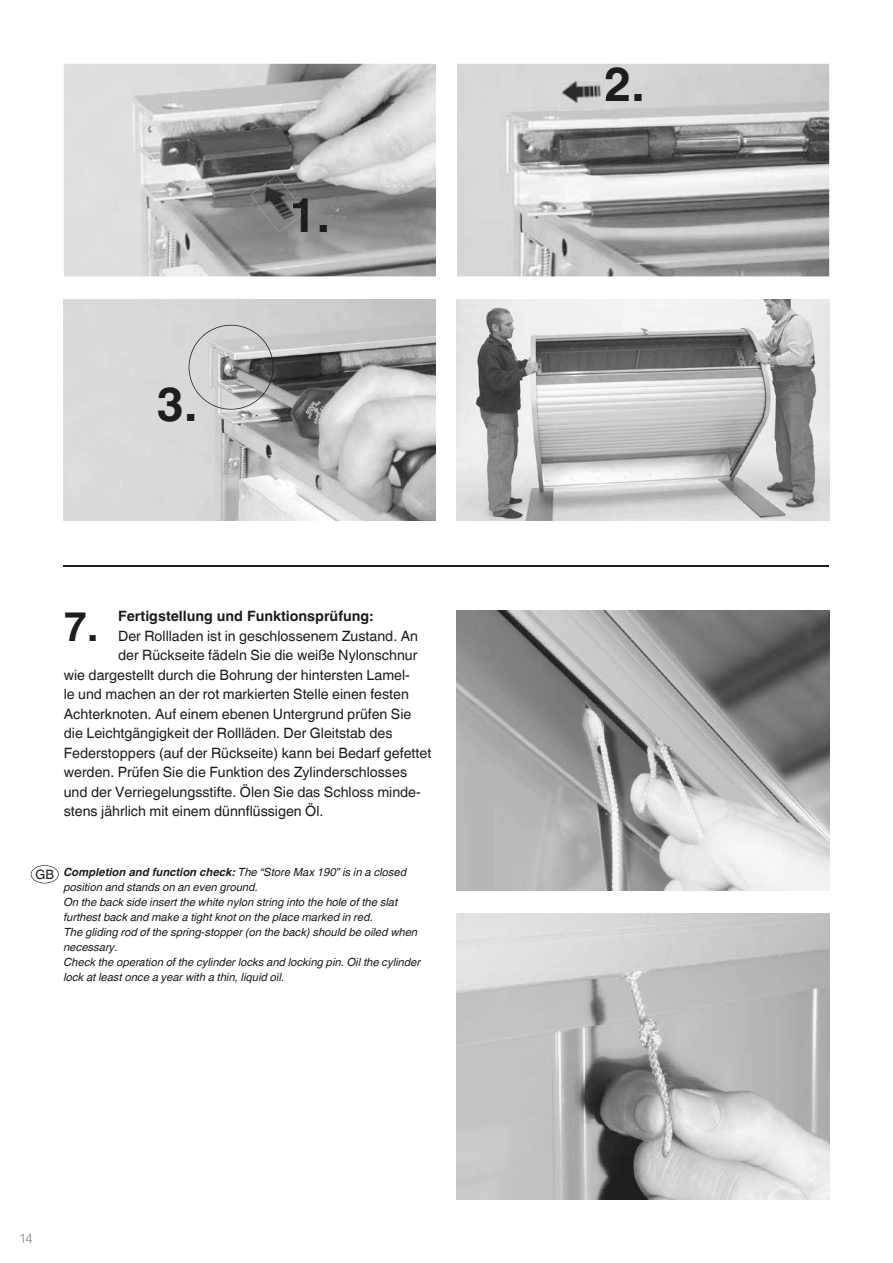
<style>
.page{position:relative;width:893px;height:1263px;background:#fff}
.page>*{position:absolute;margin:0;border:0;box-sizing:border-box;transform-origin:0 0}
.t1{font:700 48px "Helvetica World";color:#1d1d1b}
.t2{font:700 40.5px "Helvetica World";color:#1d1d1b}
.t3{font:14.25px "Helvetica World";color:#1d1d1b}
.t4{font:700 14.25px "Helvetica World";color:#1d1d1b}
.t5{font:13.5px "Glober";color:#70706f}
.t6{font:12.9px "Helvetica World";color:#1d1d1b}
.t7{font:italic 11.25px/15px "Helvetica World";color:#1d1d1b}
.s1{font-weight:700}
</style>
<div class="page">
<img style="left:457px;top:610px;width:372px;height:280px">
<img style="left:457px;top:914px;width:372px;height:285px">
<img style="left:457px;top:299px;width:372px;height:221px">
<img style="left:457px;top:64px;width:372px;height:212px">
<img style="left:64px;top:64px;width:372px;height:212px">
<img style="left:64px;top:299px;width:372px;height:221px">
<hr style="left:64px;top:565px;width:765px;height:2px;background:#1d1d1b">
<svg style="left:31px;top:865px;width:28px;height:18px"></svg>
<svg style="left:189px;top:325px;width:84px;height:85px;background:#babab9"></svg>
<img style="left:251px;top:175px;width:43px;height:57px">
<img style="left:293px;top:198px;width:12px;height:24px">
<img style="left:558px;top:80px;width:48px;height:31px">
<h1 class="t1" style="left:157px;top:376px;width:42px">3.</h1>
<h1 class="t1" style="left:289px;top:187px;width:42px">1.</h1>
<p class="t4" style="left:118px;top:608px;width:257px">Fertigstellung und Funktionsprüfung:</p>
<p class="t3" style="left:118px;top:627px;width:302px">Der Rollladen ist in geschlossenem Zu stand. An</p>
<p class="t3" style="left:118px;top:647px;width:301px">der Rückseite fädeln Sie die weiße Nylonschnur</p>
<p class="t3" style="left:64px;top:666px;width:348px">wie dargestellt durch die Bohrung der hintersten Lamel-</p>
<p class="t3" style="left:64px;top:686px;width:347px">le und machen an der rot markierten Stelle einen festen</p>
<p class="t3" style="left:64px;top:705px;width:349px">Achterknoten. Auf einem ebenen Untergrund prüfen Sie</p>
<p class="t3" style="left:64px;top:725px;width:330px">die Leichtgängigkeit der Rollläden. Der Gleitstab des</p>
<p class="t3" style="left:64px;top:744px;width:369px">Federstoppers (auf der Rückseite) kann bei Bedarf gefettet</p>
<p class="t3" style="left:64px;top:764px;width:345px">werden. Prüfen Sie die Funktion des Zylinderschlosses</p>
<p class="t3" style="left:64px;top:783px;width:359px">und der Verriegelungsstifte. Ölen Sie das Schloss minde-</p>
<p class="t3" style="left:64px;top:803px;width:261px">stens jährlich mit einem dünnflüssigen Öl.</p>
<h2 class="t2" style="left:64px;top:603px;width:36px">7.</h2>
<p class="t6" style="left:35px;top:866px;width:20px">GB</p>
<p class="t7" style="left:64px;top:865px;width:358px"><span class="s1">Completion and function check:</span> The “Store Max 190” is in a closed position and stands on an even ground.<br>On the back side insert the white nylon string into the hole of the slat furthest back and make a tight knot on the place marked in red.<br>The gliding rod of the spring-stopper (on the back) should be oiled when necessary.<br>Check the operation of the cylinder locks and locking pin. Oil the cylinder lock at least once a year with a thin, liquid oil.</p>
<p class="t5" style="left:20px;top:1229px;width:15px">14</p>
<h1 class="t1" style="left:604px;top:56px;width:42px">2.</h1>
</div>
